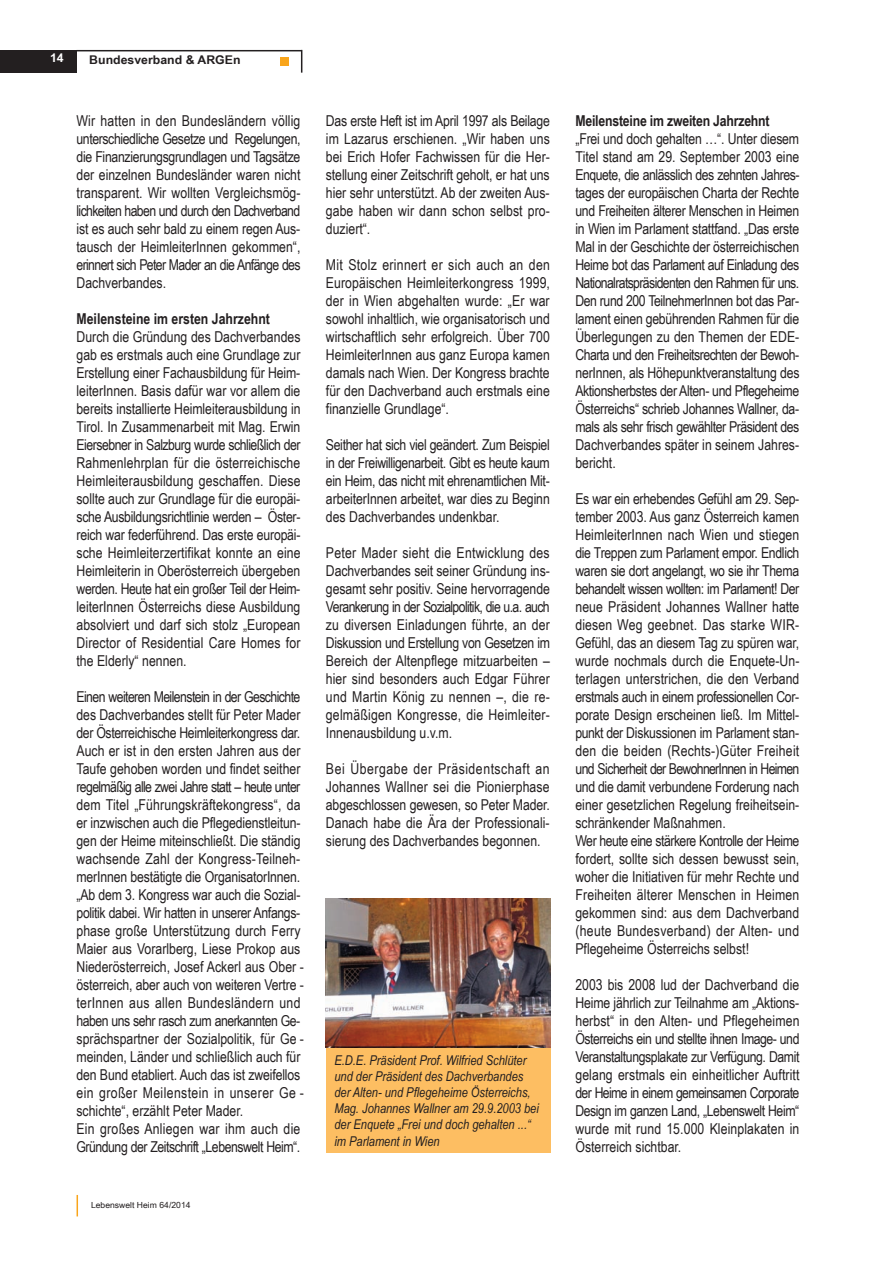
<style>
.page{position:relative;width:893px;height:1263px;background:#fff}
.page>*{position:absolute;margin:0;border:0;box-sizing:border-box;transform-origin:0 0}
.t1{font:15px/18px "Arial Narrow";color:#231f20;text-align:justify}
.t2{font:700 15px "Arial Narrow";letter-spacing:-.015em;color:#231f20}
.t3{font:italic 13.5px/16.2px "Arial Narrow";color:#231f20}
.t4{font:700 12px "Arial Narrow";color:#231f20;scale:1.25 1}
.t5{font:700 12px "Arial Narrow";color:#fff;scale:1.25 1}
.t6{font:8.4px "Arial Narrow";color:#231f20;scale:1.25 1}
</style>
<div class="page">
<div style="left:0;top:50px;width:77px;height:22px;background:#231f20"></div>
<div style="left:280px;top:57px;width:9px;height:8px;background:#f9a51b"></div>
<svg style="left:301px;top:51px;width:1px;height:22px"></svg>
<hr style="left:77px;top:50px;width:225px;height:1px;background:#231f20">
<svg style="left:77px;top:1195px;width:1px;height:21px"></svg>
<div style="left:326px;top:900px;width:224px;height:252px;background:#fdbe62"></div>
<img style="left:326px;top:898px;width:224px;height:150px">
<p class="t5" style="left:50px;top:51px;width:12px">14</p>
<p class="t4" style="left:89px;top:53px;width:123px">Bundesverband &amp; ARGEn</p>
<p class="t1" style="left:77px;top:112px;width:226px">Wir hatten in den Bundesländern völlig unterschiedliche Gesetze und Regelungen, die Finanzierungsgrundlagen und Tagsätze der einzelnen Bundesländer waren nicht transparent. Wir wollten Vergleichs mög - lichkeiten haben und durch den Dachverband ist es auch sehr bald zu einem regen Aus - tausch der Heim leiterInnen gekommen“, er innert sich Peter Mader an die Anfänge des Dachver bandes.</p>
<p class="t2" style="left:77px;top:310px;width:195px">Meilensteine im ersten Jahrzehnt</p>
<p class="t1" style="left:77px;top:328px;width:226px">Durch die Gründung des Dachverbandes gab es erstmals auch eine Grundlage zur Erstellung einer Fachausbildung für Heim - leiterInnen. Basis dafür war vor allem die bereits installierte Heimleiteraus bildung in Tirol. In Zusammenarbeit mit Mag. Erwin Eiers ebner in Salzburg wurde schließ lich der Rahmenlehrplan für die österreichische Heimleiterausbildung geschaffen. Diese sollte auch zur Grundlage für die europäi - sche Ausbildungsrichtlinie werden – Öster&shy;reich war federführend. Das erste europäi - sche Heimleiterzertifikat konnte an eine Heim leiterin in Oberösterreich über geben werden. Heute hat ein großer Teil der Heim - leiterInnen Österreichs diese Ausbildung absolviert und darf sich stolz „European Direc tor of Residential Care Homes for the Elderly“ nennen.</p>
<p class="t1" style="left:76px;top:688px;width:229px;text-align:left">Einen weiteren Meilenstein in der Geschichte des Dachverbandes stellt für Peter Mader der Österreichische Heimleiter kongress dar.<br>Auch er ist in den ersten Jahren aus der Taufe ge hoben worden und findet seither regelmäßig alle zwei Jahre statt – heute unter dem Titel „Führungskräftekongress“, da er inzwischen auch die Pflege dienst leitun&shy;gen der Heime miteinschließt. Die ständig wachsende Zahl der Kongress-Teil neh - mer Innen bestätigte die Organi satorInnen. „Ab dem 3. Kongress war auch die So zial - politik dabei. Wir hatten in unserer Anfangs - phase große Unter stützung durch Ferry Maier aus Vorarlberg, Liese Prokop aus Nieder österreich, Josef Ackerl aus Ober - österreich, aber auch von weiteren Vertre - terInnen aus allen Bundes ländern und haben uns sehr rasch zum anerkannten Ge - sprächspartner der Sozial politik, für Ge - meinden, Länder und schließlich auch für den Bund etabliert. Auch das ist zweifellos ein großer Meilenstein in unserer Ge - schich te“, erzählt Peter Mader.<br>Ein großes Anliegen war ihm auch die Gründung der Zeitschrift „Lebens welt Heim“.</p>
<p class="t6" style="left:91px;top:1200px;width:81px">Lebenswelt Heim 64/2014</p>
<p class="t1" style="left:326px;top:112px;width:226px">Das erste Heft ist im April 1997 als Beilage im Lazarus erschienen. „Wir haben uns bei Erich Hofer Fachwissen für die Her - stellung einer Zeitschrift geholt, er hat uns hier sehr unterstützt. Ab der zweiten Aus - gabe haben wir dann schon selbst pro&shy;duziert“.</p>
<p class="t1" style="left:326px;top:256px;width:226px">Mit Stolz erinnert er sich auch an den Euro päischen Heimleiterkongress 1999, der in Wien abgehalten wurde: „Er war sowohl inhaltlich, wie organisatorisch und wirt schaftlich sehr erfolgreich. Über 700<br>Heim leiterInnen aus ganz Europa kamen damals nach Wien. Der Kongress brachte für den Dachverband auch erstmals eine finanzielle Grundlage“.</p>
<p class="t1" style="left:326px;top:436px;width:225px">Seither hat sich viel geändert. Zum Beispiel in der Freiwilligenarbeit. Gibt es heute kaum ein Heim, das nicht mit ehren amt lichen Mit - arbeiterInnen arbeitet, war dies zu Beginn des Dachverbandes undenkbar.</p>
<p class="t1" style="left:326px;top:544px;width:226px">Peter Mader sieht die Entwicklung des Dachverbandes seit seiner Gründung ins&shy;gesamt sehr positiv. Seine hervorragende Verankerung in der Sozialpolitik, die u.a. auch zu diversen Einladungen führte, an der Diskussion und Erstel lung von Gesetzen im Bereich der Alten pflege mitzuarbeiten – hier sind besonders auch Edgar Führer und Martin König zu nennen –, die re - gelmäßigen Kongresse, die Heimleiter - Innen ausbildung u.v.m.</p>
<p class="t1" style="left:326px;top:760px;width:225px">Bei Übergabe der Präsidentschaft an Johannes Wallner sei die Pionierphase abgeschlossen gewesen, so Peter Mader.<br>Danach habe die Ära der Professiona li - sierung des Dachverbandes begonnen.</p>
<p class="t3" style="left:334px;top:1051px;width:206px">E.D.E. Präsident Prof. Wilfried Schlüter und der Präsident des Dachverbandes der Alten- und Pflegeheime Österreichs, Mag. Johannes Wallner am 29.9.2003 bei der Enquete „Frei und doch gehalten ...“ im Parlament in Wien</p>
<p class="t2" style="left:575px;top:112px;width:196px">Meilensteine im zweiten Jahrzehnt</p>
<p class="t1" style="left:575px;top:130px;width:226px">„Frei und doch gehalten …“. Unter diesem Titel stand am 29. September 2003 eine Enquete, die anlässlich des zehnten Jahres - tages der europäischen Charta der Rechte und Freiheiten älterer Menschen in Heimen in Wien im Parlament stattfand. „Das erste Mal in der Geschichte der österreichischen Heime bot das Parlament auf Einladung des Nationalratspräsidenten den Rahmen für uns.<br>Den rund 200 TeilnehmerInnen bot das Par - la ment einen gebührenden Rahmen für die Überlegungen zu den Themen der EDE-Charta und den Freiheitsrechten der Bewoh - nerInnen, als Höhepunktveranstaltung des Aktionsherbstes der Alten- und Pflege heime Österreichs“ schrieb Johannes Wallner, da - mals als sehr frisch gewählter Präsident des Dachverbandes später in seinem Jahres - bericht.</p>
<p class="t1" style="left:575px;top:490px;width:226px;text-align:left">Es war ein erhebendes Gefühl am 29. Sep - tember 2003. Aus ganz Österreich kamen HeimleiterInnen nach Wien und stiegen die Treppen zum Parlament empor. Endlich waren sie dort angelangt, wo sie ihr Thema behandelt wissen wollten: im Parlament! Der neue Präsident Johannes Wallner hatte diesen Weg geebnet. Das starke WIR-Gefühl, das an diesem Tag zu spüren war, wurde nochmals durch die Enquete-Un - terlagen unterstrichen, die den Verband erst mals auch in einem professionellen Cor - po rate Design erscheinen ließ. Im Mittel - punkt der Diskussionen im Parlament stan - den die beiden (Rechts-)Güter Freiheit und Sicherheit der Bewoh nerInnen in Heimen und die da mit verbundene Forderung nach einer ge setz li chen Regelung freiheitsein - schränken der Maß nahmen.<br>Wer heute eine stärkere Kontrolle der Heime fordert, sollte sich dessen bewusst sein, woher die Initiativen für mehr Rechte und Freiheiten älterer Menschen in Heimen gekommen sind: aus dem Dachverband (heute Bundes verband) der Alten- und Pflegeheime Österreichs selbst!</p>
<p class="t1" style="left:575px;top:976px;width:226px">2003 bis 2008 lud der Dachverband die Heime jährlich zur Teilnahme am „Aktions - herbst“ in den Alten- und Pflege heimen Österreichs ein und stellte ihnen Image- und Veranstaltungsplakate zur Verfügung. Damit gelang erstmals ein einheitlicher Auftritt der Heime in einem gemeinsamen Corporate Design im ganzen Land, „Lebenswelt Heim“ wurde mit rund 15.000 Kleinplakaten in Österreich sichtbar.</p>
</div>
